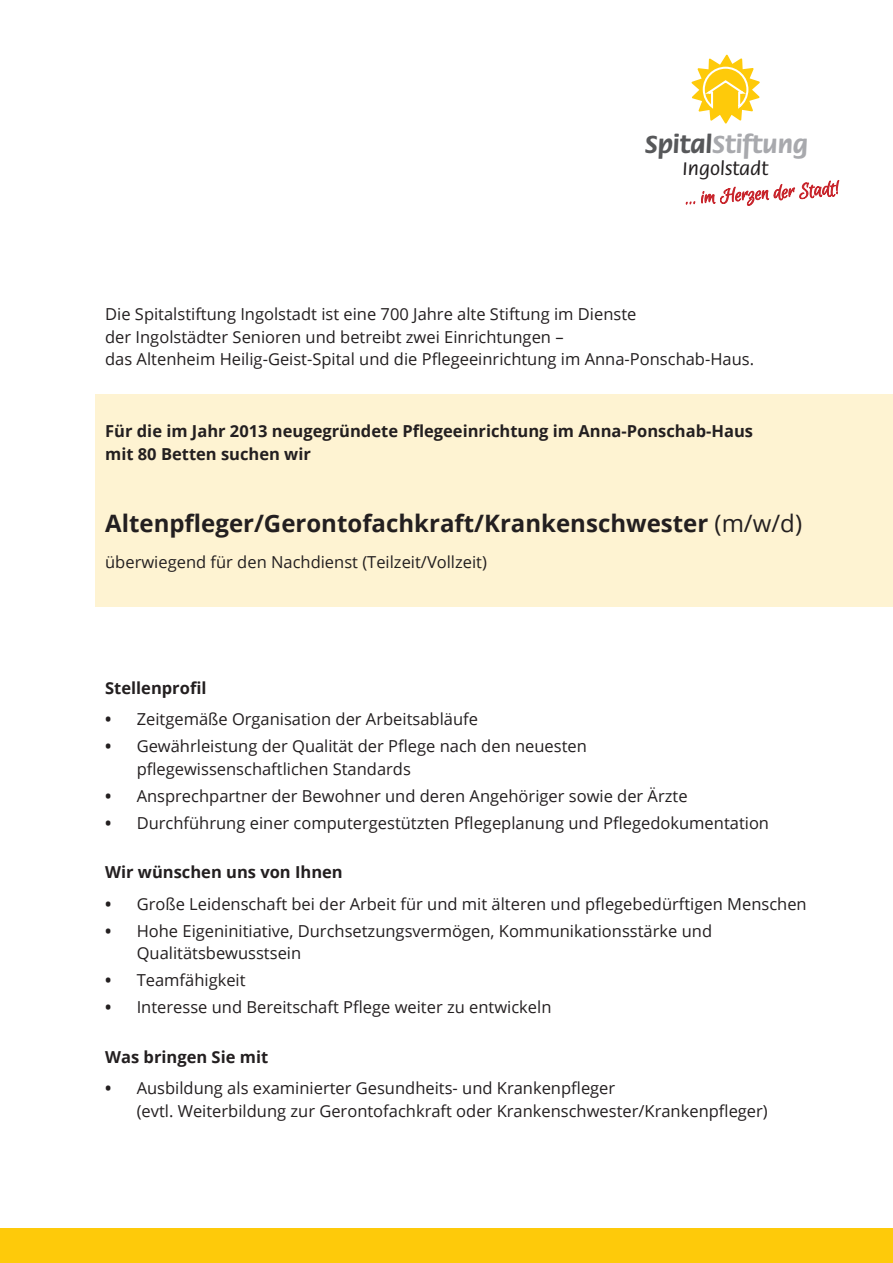
<style>
.page{position:relative;width:893px;height:1263px;background:#fff}
.page>*{position:absolute;margin:0;border:0;box-sizing:border-box;transform-origin:0 0}
.t1{font:700 26.4px "Flora";color:#a8a9ad}
.t2{font:700 24px "Open Sans";color:#231f20}
.t3{font:500 20.1px "Flora";color:#231f20}
.t4{font:16.5px/22.5px "Open Sans";color:#231f20}
.t5{font:700 16.5px/22.5px "Open Sans";color:#231f20}
.s1{color:#57585a}
.s2{font-weight:400}
.s3{font-weight:700}
</style>
<div class="page">
<div style="left:96px;top:394px;width:797px;height:213px;background:#fef3d2"></div>
<svg style="left:691px;top:55px;width:69px;height:69px"></svg>
<svg style="left:686px;top:180px;width:153px;height:26px"></svg>
<div style="left:0;top:1229px;width:893px;height:34px;background:#feca0a"></div>
<h1 class="t1" style="left:645px;top:130px;width:164px"><span class="s1">Spital</span>Stiftung</h1>
<p class="t3" style="left:683px;top:158px;width:87px">Ingolstadt</p>
<p class="t4" style="left:105px;top:302px;width:650px">Die Spitalstiftung Ingolstadt ist eine 700 Jahre alte Stiftung im Dienste<br>der Ingolstädter Senioren und betreibt zwei Einrichtungen –<br>das Altenheim Heilig-Geist-Spital und die Pflegeeinrichtung im Anna-Ponschab-Haus.</p>
<p class="t5" style="left:105px;top:419px;width:649px">Für die im Jahr 2013 neugegründete Pflegeeinrichtung im Anna-Ponschab-Haus mit 80 Betten suchen wir</p>
<h2 class="t2" style="left:105px;top:506px;width:698px">Altenpfleger/Gerontofachkraft/Krankenschwester <span class="s2">(m/w/d)</span></h2>
<p class="t4" style="left:105px;top:550px;width:383px">überwiegend für den Nachdienst (Teilzeit/Vollzeit)</p>
<p class="t5" style="left:105px;top:676px;width:103px">Stellenprofil</p>
<p class="t4" style="left:105px;top:707px;width:374px"><span class="s3">•</span> Zeitgemäße Organisation der Arbeitsabläufe</p>
<p class="t4" style="left:137px;top:734px;width:452px;text-indent:-31px"><span class="s3">•</span> Gewährleistung der Qualität der Pflege nach den neuesten pflegewissenschaftlichen Standards</p>
<p class="t4" style="left:105px;top:784px;width:584px"><span class="s3">•</span> Ansprechpartner der Bewohner und deren Angehöriger sowie der Ärzte</p>
<p class="t4" style="left:105px;top:811px;width:665px"><span class="s3">•</span> Durchführung einer computergestützten Pflegeplanung und Pflegedokumentation</p>
<p class="t5" style="left:105px;top:860px;width:239px">Wir wünschen uns von Ihnen</p>
<p class="t4" style="left:105px;top:892px;width:703px"><span class="s3">•</span> Große Leidenschaft bei der Arbeit für und mit älteren und pflegebedürftigen Menschen</p>
<p class="t4" style="left:137px;top:919px;width:577px;text-indent:-31px"><span class="s3">•</span> Hohe Eigeninitiative, Durchsetzungsvermögen, Kommunikationsstärke und<br>Qualitätsbewusstsein</p>
<p class="t4" style="left:105px;top:968px;width:142px"><span class="s3">•</span> Teamfähigkeit</p>
<p class="t4" style="left:105px;top:995px;width:448px"><span class="s3">•</span> Interesse und Bereitschaft Pflege weiter zu entwickeln</p>
<p class="t5" style="left:105px;top:1045px;width:164px">Was bringen Sie mit</p>
<p class="t4" style="left:137px;top:1076px;width:633px;text-indent:-31px"><span class="s3">•</span> Ausbildung als examinierter Gesundheits- und Krankenpfleger<br>(evtl. Weiterbildung zur Gerontofachkraft oder Krankenschwester/Krankenpfleger)</p>
</div>
